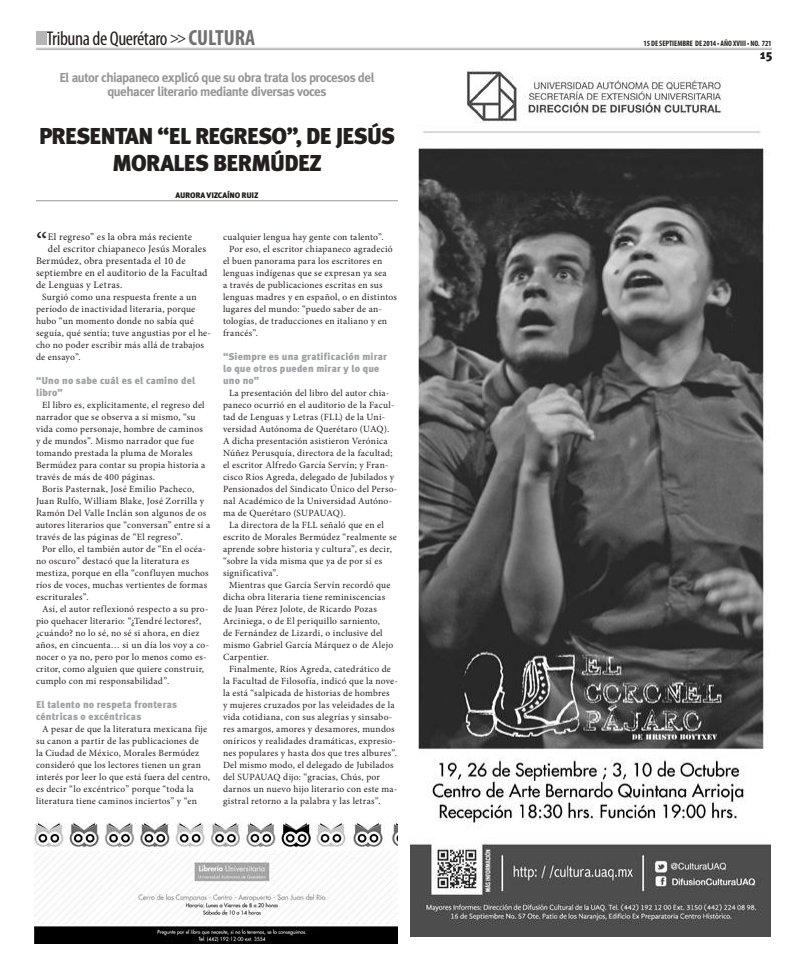
<style>
.page{position:relative;width:808px;height:978px;background:#fff}
.page>*{position:absolute;margin:0;border:0;box-sizing:border-box;transform-origin:0 0}
.t1{font:28.5px "Minion Pro";color:#241f1f}
.t2{font:900 23px/27.6px "Meta Plus";letter-spacing:-.045em;color:#241f1f;text-align:center}
.t3{font:condensed 20px "Myriad Pro";letter-spacing:-.02em;color:#241f1f}
.t4{font:700 13px/14px "Meta Plus";letter-spacing:-.04em;color:#969698;text-align:center}
.t5{font:900 12.9px "Meta Plus";color:#241f1f}
.t6{font:900 10px/12px "Meta Plus";letter-spacing:.02em;color:#a0a1a3}
.t7{font:10px "Minion Pro";letter-spacing:.02em;color:#241f1f}
.t8{font:9.5px/12px "Minion Pro";letter-spacing:.025em;color:#241f1f}
.t9{font:900 8px "Meta Plus Lining";letter-spacing:-.025em;color:#241f1f}
.t10{font:700 condensed 7.9px "Myriad Pro";color:#241f1f}
.s1{font-size:16px}
.s2{font-weight:700;font-size:22px;color:#717072}
</style>
<div class="page">
<hr style="left:36px;top:48px;width:736px;height:1px;background:#b5b5b6">
<hr style="left:36px;top:49px;width:736px;height:1px;background:#b5b5b6">
<div style="left:36px;top:31px;width:10px;height:14px;background:#b5b5b6"></div>
<img style="left:410px;top:70px;width:360px;height:866px">
<hr style="left:36px;top:200px;width:362px;height:1px;background:#969698">
<img style="left:35px;top:822px;width:363px;height:122px">
<h3 class="t3" style="left:47px;top:26px;width:210px">Tribuna de Querétaro <span class="s1">&gt;&gt;</span> <span class="s2">CULTURA</span></h3>
<h3 class="t4" style="left:59px;top:71px;width:317px">El autor chiapaneco explicó que su obra trata los procesos del quehacer literario mediante diversas voces</h3>
<h2 class="t2" style="left:39px;top:122px;width:358px">PRESENTAN “EL REGRESO”, DE JESÚS<br>MORALES BERMÚDEZ</h2>
<p class="t9" style="left:176px;top:191px;width:84px">AURORA VIZCAÍNO RUIZ</p>
<h1 class="t1" style="left:36px;top:224px;width:13px">“</h1>
<p class="t7" style="left:48px;top:230px;width:146px">El regreso” es la obra más reciente</p>
<p class="t7" style="left:48px;top:242px;width:160px">del escritor chiapaneco Jesús Morales</p>
<p class="t7" style="left:36px;top:254px;width:151px">Bermúdez, obra presentada el 10 de</p>
<p class="t7" style="left:36px;top:266px;width:173px">septiembre en el auditorio de la Facultad</p>
<p class="t7" style="left:36px;top:278px;width:88px">de Lenguas y Letras.</p>
<p class="t8" style="left:36px;top:291px;width:176px;text-indent:6px">Surgió como una respuesta frente a un período de inactividad literaria, porque hubo “un momento donde no sabía qué seguía, qué sentía; tuve angustias por el he&shy;cho no poder escribir más allá de trabajos de ensayo”.</p>
<p class="t6" style="left:36px;top:375px;width:161px">“Uno no sabe cuál es el camino del libro”</p>
<p class="t8" style="left:36px;top:399px;width:171px;text-indent:6px">El libro es, explícitamente, el regreso del narrador que se observa a sí mismo, “su vida como personaje, hombre de caminos y de mundos”. Mismo narrador que fue tomando prestada la pluma de Morales Bermúdez para contar su propia historia a través de más de 400 páginas.</p>
<p class="t8" style="left:36px;top:483px;width:176px;text-indent:6px">Boris Pasternak, José Emilio Pacheco, Juan Rulfo, William Blake, José Zorrilla y Ramón Del Valle Inclán son algunos de os autores literarios que “conversan” entre sí a través de las páginas de “El regreso”.</p>
<p class="t8" style="left:36px;top:543px;width:174px;text-indent:6px">Por ello, el también autor de “En el océa&shy;no oscuro” destacó que la literatura es mestiza, porque en ella “confluyen muchos ríos de voces, muchas vertientes de formas escriturales”.</p>
<p class="t8" style="left:36px;top:603px;width:175px;text-indent:6px">Así, el autor reflexionó respecto a su pro&shy;pio quehacer literario: “¿Tendré lectores?, ¿cuándo? no lo sé, no sé si ahora, en diez años, en cincuenta… si un día los voy a co&shy;nocer o ya no, pero por lo menos como es&shy;critor, como alguien que quiere construir, cumplo con mi responsabilidad”.</p>
<p class="t6" style="left:36px;top:699px;width:143px">El talento no respeta fronteras céntricas o excéntricas</p>
<p class="t8" style="left:36px;top:723px;width:175px;text-indent:6px">A pesar de que la literatura mexicana fije su canon a partir de las publicaciones de<br>la Ciudad de México, Morales Bermúdez consideró que los lectores tienen un gran interés por leer lo que está fuera del centro, es decir “lo excéntrico” porque “toda la literatura tiene caminos inciertos” y “en</p>
<p class="t8" style="left:223px;top:231px;width:162px">cualquier lengua hay gente con talento”.</p>
<p class="t8" style="left:229px;top:243px;width:165px">Por eso, el escritor chiapaneco agradeció</p>
<p class="t8" style="left:223px;top:255px;width:161px">el buen panorama para los escritores en</p>
<p class="t8" style="left:223px;top:267px;width:165px">lenguas indígenas que se expresan ya sea</p>
<p class="t8" style="left:223px;top:279px;width:161px">a través de publicaciones escritas en sus</p>
<p class="t8" style="left:223px;top:291px;width:176px">lenguas madres y en español, o en distintos</p>
<p class="t8" style="left:223px;top:303px;width:161px">lugares del mundo: “puedo saber de an-</p>
<p class="t8" style="left:223px;top:315px;width:166px">tologías, de traducciones en italiano y en</p>
<p class="t8" style="left:223px;top:327px;width:36px">francés”.</p>
<p class="t6" style="left:223px;top:351px;width:165px">“Siempre es una gratificación mirar lo que otros pueden mirar y lo que uno no”</p>
<p class="t8" style="left:223px;top:387px;width:176px;text-indent:6px">La presentación del libro del autor chia&shy;paneco ocurrió en el auditorio de la Facul&shy;tad de Lenguas y Letras (FLL) de la Uni&shy;versidad Autónoma de Querétaro (UAQ).<br>A dicha presentación asistieron Verónica Núñez Perusquía, directora de la facultad; el escritor Alfredo García Servín; y Fran&shy;cisco Ríos Agreda, delegado de Jubilados y Pensionados del Sindicato Único del Perso&shy;nal Académico de la Universidad Autóno&shy;ma de Querétaro (SUPAUAQ).</p>
<p class="t8" style="left:223px;top:519px;width:175px;text-indent:6px">La directora de la FLL señaló que en el escrito de Morales Bermúdez “realmente se aprende sobre historia y cultura”, es decir, “sobre la vida misma que ya de por sí es significativa”.</p>
<p class="t8" style="left:223px;top:579px;width:172px;text-indent:6px">Mientras que García Servín recordó que dicha obra literaria tiene reminiscencias de Juan Pérez Jolote, de Ricardo Pozas Arciniega, o de El periquillo sarniento,<br>de Fernández de Lizardi, o inclusive del mismo Gabriel García Márquez o de Alejo Carpentier.</p>
<p class="t8" style="left:223px;top:663px;width:176px;text-indent:6px">Finalmente, Ríos Agreda, catedrático de la Facultad de Filosofía, indicó que la nove&shy;la está “salpicada de historias de hombres<br>y mujeres cruzados por las veleidades de la vida cotidiana, con sus alegrías y sinsabo&shy;res amargos, amores y desamores, mundos oníricos y realidades dramáticas, expresio&shy;nes populares y hasta dos que tres albures”.<br>Del mismo modo, el delegado de Jubilados del SUPAUAQ dijo: “gracias, Chús, por darnos un nuevo hijo literario con este ma&shy;gistral retorno a la palabra y las letras”.</p>
<p class="t10" style="left:643px;top:38px;width:130px">15 DE SEPTIEMBRE DE 2014 • AÑO XVIII • NO. 721</p>
<h3 class="t5" style="left:760px;top:47px;width:13px">15</h3>
</div>
